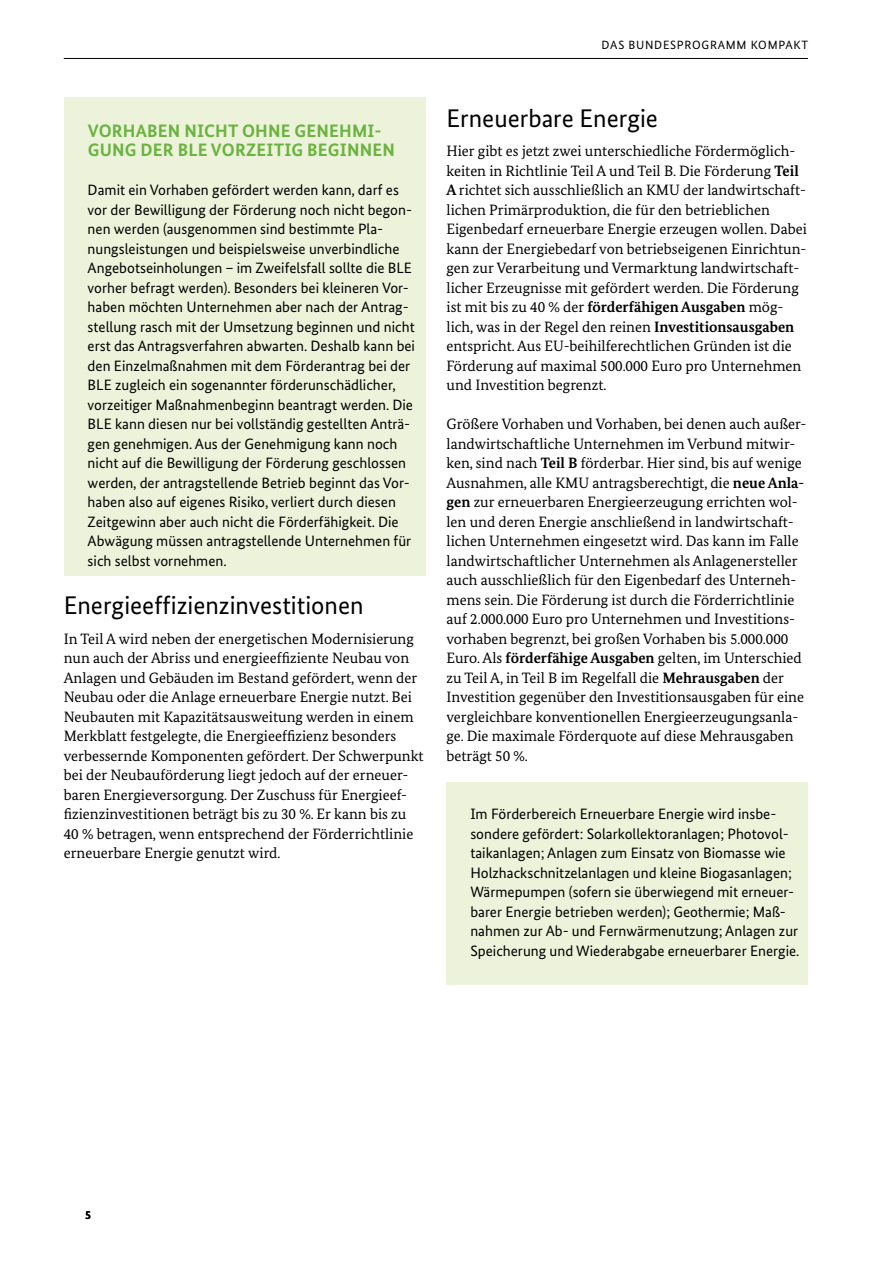
<style>
.page{position:relative;width:893px;height:1263px;background:#fff}
.page>*{position:absolute;margin:0;border:0;box-sizing:border-box;transform-origin:0 0}
.TEXT_Überschrift_3_-_1_3_5-zeilig_H2{font:25.5px "Bundes Sans";color:#000}
.Infokasten_Überschrift_H3{font:700 18px/19.5px "Bundes Sans";letter-spacing:.01em;color:#6bb340}
.TEXT_Fließtext{font:15px/19.5px "Bundes Serif";color:#000}
.Infokasten_Fließtext{font:15px/19.5px "Bundes Sans";color:#000}
.t1{font:12px "Bundes Sans";letter-spacing:.06em;color:#000}
.t2{font:700 12px "Bundes Sans";color:#000}
.s1{font-weight:700}
</style>
<div class="page">
<hr style="left:64px;top:58px;width:744px;height:1px;background:#000">
<div style="left:64px;top:98px;width:361px;height:478px;background:#ecf3da"></div>
<div style="left:446px;top:783px;width:362px;height:202px;background:#ecf3da"></div>
<p class="t1" style="left:602px;top:37px;width:208px">DAS BUNDESPROGRAMM KOMPAKT</p>
<h3 class="Infokasten_Überschrift_H3" style="left:88px;top:120px;width:309px">VORHABEN NICHT OHNE GENEHMI-<br>GUNG DER BLE VORZEITIG BEGINNEN</h3>
<p class="Infokasten_Fließtext" style="left:88px;top:180px;width:329px">Damit ein Vorhaben gefördert werden kann, darf es vor der Bewilligung der Förderung noch nicht begon&shy;nen werden (ausgenommen sind bestimmte Pla&shy;nungsleistungen und beispielsweise unverbindliche Angebotseinholungen – im Zweifelsfall sollte die BLE vorher befragt werden). Besonders bei kleineren Vor&shy;haben möchten Unternehmen aber nach der Antrag&shy;stellung rasch mit der Umsetzung beginnen und nicht erst das Antragsverfahren abwarten. Deshalb kann bei den Einzelmaßnahmen mit dem Förderantrag bei der BLE zugleich ein sogenannter förderunschädlicher, vorzeitiger Maßnahmenbeginn beantragt werden. Die BLE kann diesen nur bei vollständig gestellten Anträ&shy;gen genehmigen. Aus der Genehmigung kann noch nicht auf die Bewilligung der Förderung geschlossen werden, der antragstellende Betrieb beginnt das Vor&shy;haben also auf eigenes Risiko, verliert durch diesen Zeitgewinn aber auch nicht die Förderfähigkeit. Die Abwägung müssen antragstellende Unternehmen für sich selbst vornehmen.</p>
<h2 class="TEXT_Überschrift_3_-_1_3_5-zeilig_H2" style="left:64px;top:590px;width:301px">Energieeffizienzinvestitionen</h2>
<p class="TEXT_Fließtext" style="left:64px;top:628px;width:361px">In Teil A wird neben der energetischen Modernisierung nun auch der Abriss und energieeffiziente Neubau von Anlagen und Gebäuden im Bestand gefördert, wenn der Neubau oder die Anlage erneuerbare Energie nutzt. Bei Neubauten mit Kapazitätsausweitung werden in einem Merkblatt festgelegte, die Energieeffizienz besonders verbessernde Komponenten gefördert. Der Schwerpunkt bei der Neubauförderung liegt jedoch auf der erneuer&shy;baren Energieversorgung. Der Zuschuss für Energieef&shy;fizienzinvestitionen beträgt bis zu 30 %. Er kann bis zu 40 % betragen, wenn entsprechend der Förderrichtlinie erneuerbare Energie genutzt wird.</p>
<h2 class="TEXT_Überschrift_3_-_1_3_5-zeilig_H2" style="left:446px;top:102px;width:213px">Erneuerbare Energie</h2>
<p class="TEXT_Fließtext" style="left:446px;top:141px;width:362px">Hier gibt es jetzt zwei unterschiedliche Fördermöglich&shy;keiten in Richtlinie Teil A und Teil B. Die Förderung <span class="s1">Teil A</span> richtet sich ausschließlich an KMU der landwirtschaft&shy;lichen Primärproduktion, die für den betrieblichen Eigenbedarf erneuerbare Energie erzeugen wollen. Dabei kann der Energiebedarf von betriebseigenen Einrichtun&shy;gen zur Verarbeitung und Vermarktung landwirtschaft&shy;licher Erzeugnisse mit gefördert werden. Die Förderung ist mit bis zu 40 % der <span class="s1">förderfähigen Ausgaben</span> mög&shy;lich, was in der Regel den reinen <span class="s1">Investitionsausgaben </span>entspricht. Aus EU-beihilferechtlichen Gründen ist die Förderung auf maximal 500.000 Euro pro Unternehmen und Investition begrenzt.</p>
<p class="TEXT_Fließtext" style="left:446px;top:414px;width:361px">Größere Vorhaben und Vorhaben, bei denen auch außer&shy;landwirtschaftliche Unternehmen im Verbund mitwir&shy;ken, sind nach <span class="s1">Teil B</span> förderbar. Hier sind, bis auf wenige Ausnahmen, alle KMU antragsberechtigt, die <span class="s1">neue Anla&shy;gen</span> zur erneuerbaren Energieerzeugung errichten wol&shy;len und deren Energie anschließend in landwirtschaft&shy;lichen Unternehmen eingesetzt wird. Das kann im Falle landwirtschaftlicher Unternehmen als Anlagenersteller auch ausschließlich für den Eigenbedarf des Unterneh&shy;mens sein. Die Förderung ist durch die Förderrichtlinie auf 2.000.000 Euro pro Unternehmen und Investitions&shy;vorhaben begrenzt, bei großen Vorhaben bis 5.000.000<br>Euro. Als <span class="s1">förderfähige Ausgaben</span> gelten, im Unterschied zu Teil A, in Teil B im Regelfall die <span class="s1">Mehrausgaben</span> der Investition gegenüber den Investitionsausgaben für eine vergleichbare konventionellen Energieerzeugungsanla&shy;ge. Die maximale Förderquote auf diese Mehrausgaben beträgt 50 %.</p>
<p class="Infokasten_Fließtext" style="left:470px;top:804px;width:331px">Im Förderbereich Erneuerbare Energie wird insbe&shy;sondere gefördert: Solarkollektoranlagen; Photovol&shy;taikanlagen; Anlagen zum Einsatz von Biomasse wie Holzhackschnitzelanlagen und kleine Biogasanlagen; Wärmepumpen (sofern sie überwiegend mit erneuer&shy;barer Energie betrieben werden); Geothermie; Maß&shy;nahmen zur Ab- und Fernwärmenutzung; Anlagen zur Speicherung und Wiederabgabe erneuerbarer Energie.</p>
<p class="t2" style="left:85px;top:1207px;width:7px">5</p>
</div>
